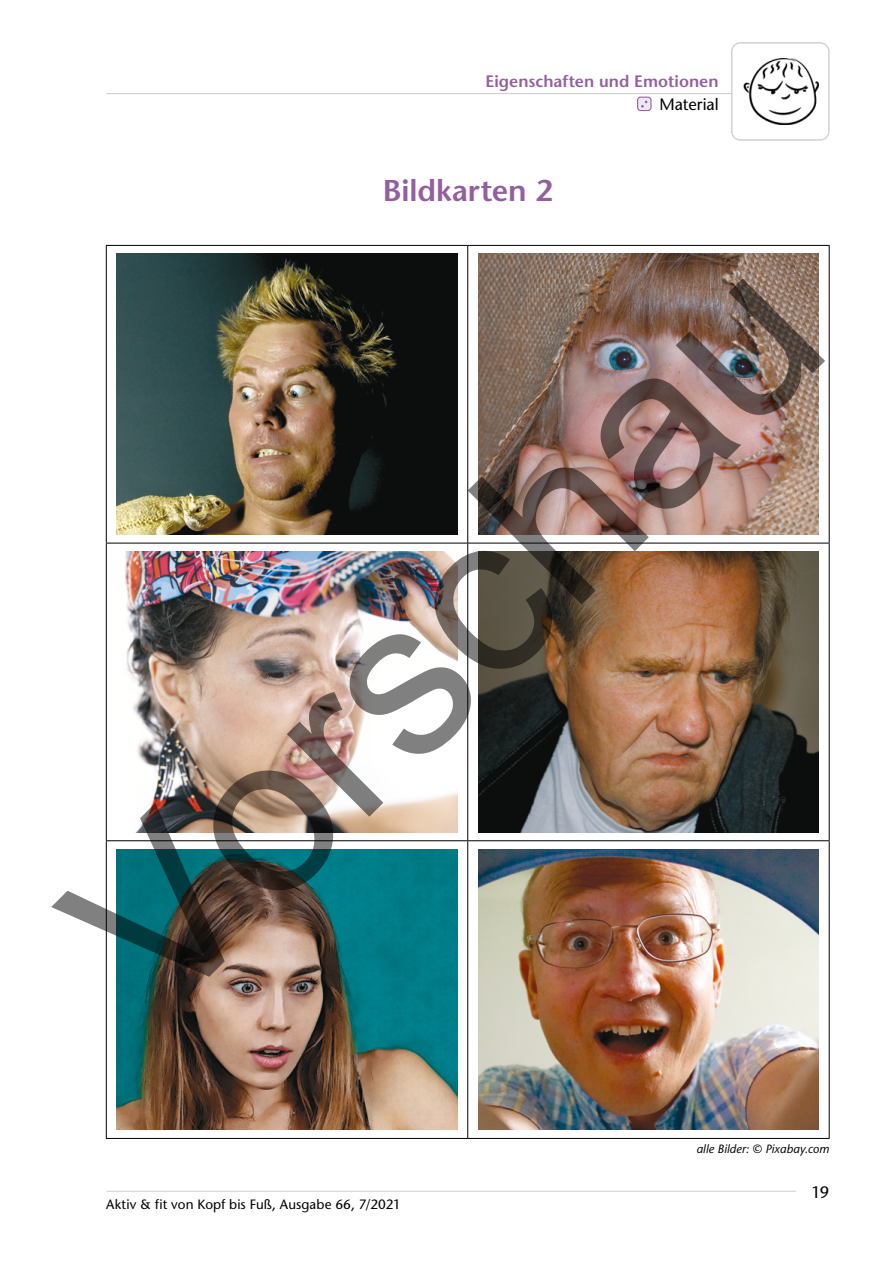
<style>
.page{position:relative;width:893px;height:1263px;background:#fff}
.page>*{position:absolute;margin:0;border:0;box-sizing:border-box;transform-origin:0 0}
.t1{font:225px "Arial";color:rgb(0 0 0/.5)}
.t2{font:600 30px "Stone Sans Std";color:#945f9f}
.t3{font:600 16.5px "Stone Sans Std";letter-spacing:.005em;color:#945f9f}
.t4{font:500 16.5px "Stone Sans Std";letter-spacing:-.005em;color:#000}
.t5{font:500 13.5px "Stone Sans Std";letter-spacing:.01em;color:#000}
.t6{font:italic 500 12px "Stone Sans Std";letter-spacing:.01em;color:#000}
</style>
<div class="page">
<hr style="left:106px;top:1191px;width:690px;height:1px;background:#cfd0d0">
<img style="left:743px;top:58px;width:75px;height:67px">
<hr style="left:106px;top:93px;width:625px;height:1px;background:#cfd0d0">
<div style="left:731px;top:43px;width:98px;height:97px;border:1px solid #cfd0d0;border-radius:9px"></div>
<div style="left:638px;top:97px;width:13px;height:14px;background:#ede7f3;border-radius:3px"></div>
<div style="left:637px;top:97px;width:14px;height:14px;border:1px solid #945f9f;border-radius:3px"></div>
<svg style="left:641px;top:101px;width:6px;height:7px"></svg>
<hr style="left:106px;top:245px;width:362px;height:1px;background:#000">
<hr style="left:106px;top:246px;width:1px;height:297px;background:#000">
<hr style="left:468px;top:245px;width:362px;height:1px;background:#000">
<hr style="left:467px;top:246px;width:1px;height:297px;background:#000">
<hr style="left:829px;top:246px;width:1px;height:297px;background:#000">
<hr style="left:106px;top:543px;width:362px;height:1px;background:#000">
<hr style="left:106px;top:543px;width:1px;height:297px;background:#000">
<hr style="left:468px;top:543px;width:362px;height:1px;background:#000">
<hr style="left:467px;top:543px;width:1px;height:297px;background:#000">
<hr style="left:829px;top:543px;width:1px;height:297px;background:#000">
<hr style="left:106px;top:840px;width:362px;height:1px;background:#000">
<hr style="left:106px;top:841px;width:1px;height:297px;background:#000">
<hr style="left:468px;top:840px;width:362px;height:1px;background:#000">
<hr style="left:467px;top:841px;width:1px;height:297px;background:#000">
<hr style="left:829px;top:841px;width:1px;height:297px;background:#000">
<hr style="left:106px;top:1138px;width:362px;height:1px;background:#000">
<hr style="left:468px;top:1138px;width:362px;height:1px;background:#000">
<img style="left:117px;top:254px;width:340px;height:281px">
<img style="left:478px;top:254px;width:341px;height:281px">
<img style="left:125px;top:552px;width:332px;height:280px">
<img style="left:478px;top:552px;width:341px;height:280px">
<img style="left:117px;top:849px;width:340px;height:281px">
<img style="left:478px;top:849px;width:341px;height:281px">
<p class="t3" style="left:486px;top:71px;width:235px">Eigenschaften und Emotionen</p>
<p class="t4" style="left:659px;top:94px;width:61px">Material</p>
<h2 class="t2" style="left:383px;top:172px;width:171px">Bildkarten 2</h2>
<h1 class="t1" style="left:-1px;top:856px;width:952px;rotate:-45deg">Vorschau</h1>
<p class="t5" style="left:106px;top:1196px;width:296px">Aktiv &amp; fit von Kopf bis Fuß, Ausgabe 66, 7/2021</p>
<p class="t6" style="left:696px;top:1142px;width:134px">alle Bilder: © Pixabay.com</p>
<p class="t4" style="left:811px;top:1182px;width:19px">19</p>
</div>
